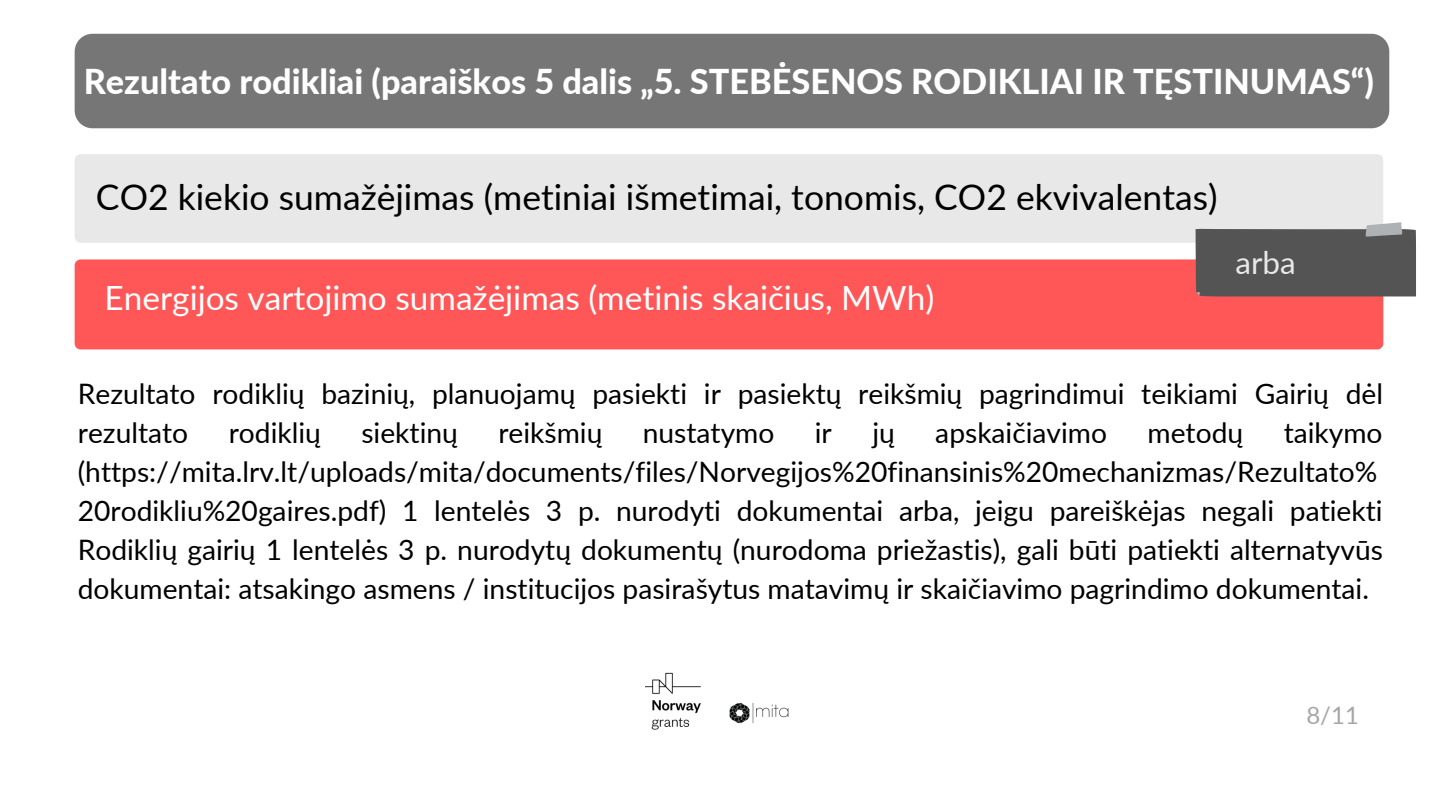
<style>
.page{position:relative;width:1440px;height:810px;background:#fff}
.page>*{position:absolute;margin:0;border:0;box-sizing:border-box;transform-origin:0 0}
.t1{font:35.5px "Lato";color:#000}
.t2{font:800 34.3px "Lato";color:#fff}
.t3{font:33.4px "Lato";color:#fff}
.t4{font:31.5px "Lato";color:#e8e8e8}
.t5{font:28.2px/39px "Lato";color:#000}
.t6{font:24px "Lato";color:#a6a6a6}
</style>
<div class="page">
<div style="left:75px;top:34px;width:1314px;height:94px;background:#767676;border-radius:18px"></div>
<div style="left:75px;top:154px;width:1308px;height:89px;background:#e8e8e8;border-radius:6px"></div>
<div style="left:75px;top:259px;width:1308px;height:90px;background:#ff5757;border-radius:6px"></div>
<svg style="left:1196px;top:222px;width:220px;height:74px;background:#636363"></svg>
<img style="left:646px;top:672px;width:55px;height:57px">
<img style="left:729px;top:703px;width:60px;height:21px">
<p class="t2" style="left:84px;top:60px;width:1292px">Rezultato rodikliai (paraiškos 5 dalis „5. STEBĖSENOS RODIKLIAI IR TĘSTINUMAS“)</p>
<p class="t1" style="left:96px;top:175px;width:1123px">CO2 kiekio sumažėjimas (metiniai išmetimai, tonomis, CO2 ekvivalentas)</p>
<p class="t3" style="left:105px;top:277px;width:831px">Energijos vartojimo sumažėjimas (metinis skaičius, MWh)</p>
<p class="t4" style="left:1235px;top:243px;width:62px">arba</p>
<p class="t5" style="left:78px;top:373px;width:1307px">Rezultato rodiklių bazinių, planuojamų pasiekti ir pasiektų reikšmių pagrindimui teikiami Gairių dėl rezultato</p>
<p class="t5" style="left:78px;top:412px;width:1307px;text-indent:1206px">taikymo (https://mita.lrv.lt/uploads/mita/documents/files/Norvegijos%20finansinis%20mechanizmas/Rezultato% 20rodikliu%20gaires.pdf) 1 lentelės 3 p. nurodyti dokumentai arba, jeigu pareiškėjas negali patiekti Rodiklių gairių 1 lentelės 3 p. nurodytų dokumentų (nurodoma priežastis), gali būti patiekti alternatyvūs dokumentai: atsakingo asmens / institucijos pasirašytus matavimų ir skaičiavimo pagrindimo dokumentai.</p>
<p class="t5" style="left:229px;top:412px;width:85px">rodiklių</p>
<p class="t5" style="left:361px;top:412px;width:89px">siektinų</p>
<p class="t5" style="left:498px;top:412px;width:106px">reikšmių</p>
<p class="t5" style="left:643px;top:412px;width:133px">nustatymo</p>
<p class="t5" style="left:815px;top:412px;width:19px">ir</p>
<p class="t5" style="left:872px;top:412px;width:15px">jų</p>
<p class="t5" style="left:935px;top:412px;width:173px">apskaičiavimo</p>
<p class="t5" style="left:1148px;top:412px;width:88px">metodų</p>
<p class="t6" style="left:1306px;top:700px;width:54px">8/11</p>
</div>
